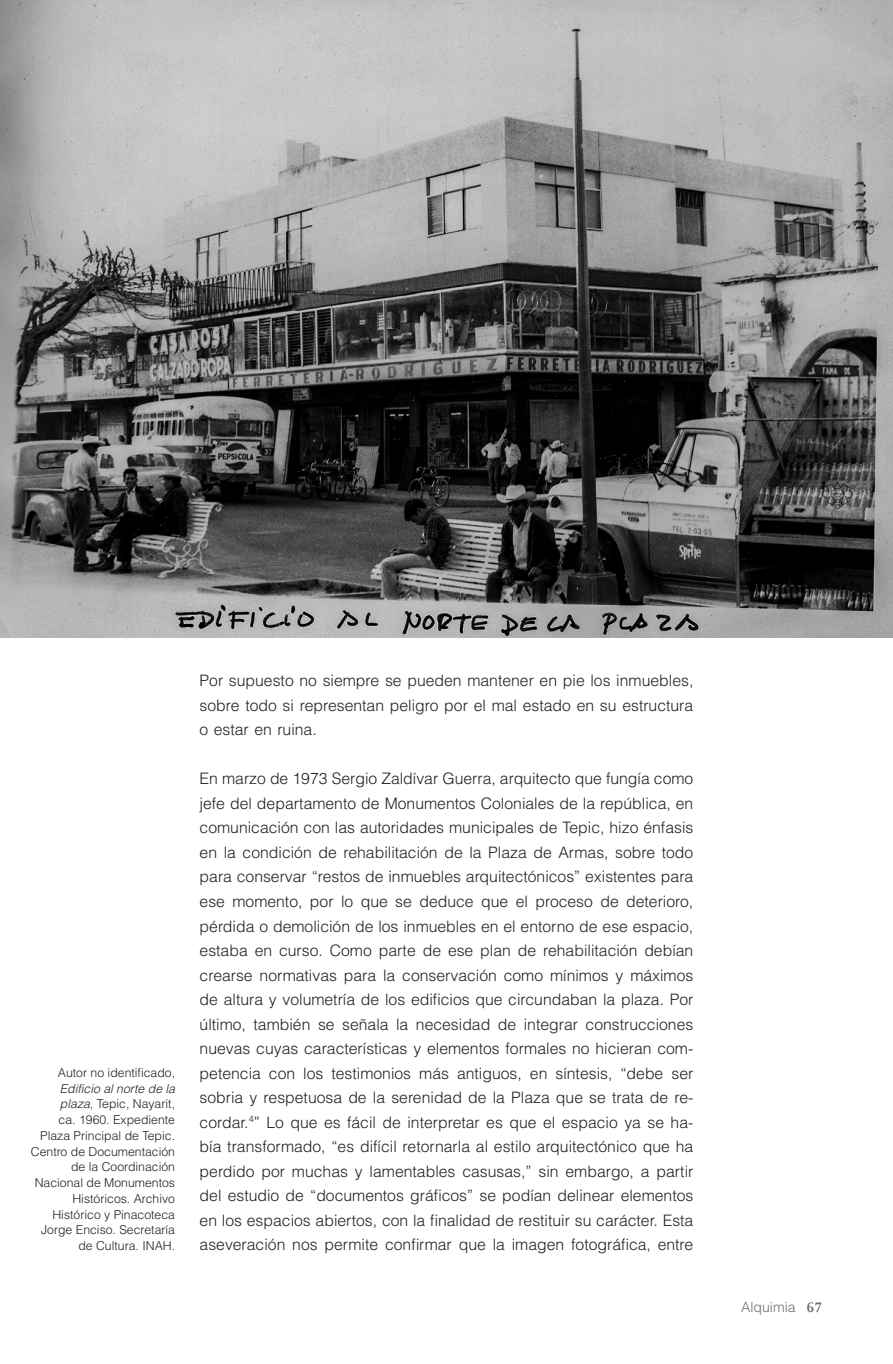
<style>
.page{position:relative;width:893px;height:1364px;background:#fff}
.page>*{position:absolute;margin:0;border:0;box-sizing:border-box;transform-origin:0 0}
.A6_Texto_párrafo_nor{font:300 15.75px/24.5px "Helvetica LT Std";color:#231f20;text-align:justify}
.t1{font:300 14px "Helvetica LT Std";color:#6c6d70}
._00_Pie_de_foto{font:300 12.25px/15.8px "Helvetica LT Std";color:#231f20;text-align:right}
.s1{font-style:italic}
.s2{font-family:"Mrs Eaves OT";font-weight:700;font-size:15.75px}
</style>
<div class="page">
<img style="left:0;top:0;width:892px;height:637px">
<p class="_00_Pie_de_foto" style="left:31px;top:1064px;width:146px">Autor no identificado,<br><span class="s1">Edificio al norte de la plaza</span>, Tepic, Nayarit,<br>ca. 1960. Expediente<br>Plaza Principal de Tepic.<br>Centro de Documentación de la Coordinación<br>Nacional de Monumentos<br>Históricos. Archivo<br>Histórico y Pinacoteca<br>Jorge Enciso. Secretaría de Cultura. INAH.</p>
<p class="A6_Texto_párrafo_nor" style="left:200px;top:668px;width:495px">Por supuesto no siempre se pueden mantener en pie los inmuebles, sobre todo si representan peligro por el mal estado en su estructura o estar en ruina.</p>
<p class="A6_Texto_párrafo_nor" style="left:200px;top:766px;width:495px">En marzo de 1973 Sergio Zaldívar Guerra, arquitecto que fungía como jefe del departamento de Monumentos Coloniales de la república, en comunicación con las autoridades municipales de Tepic, hizo énfasis en la condición de rehabilitación de la Plaza de Armas, sobre todo para conservar “restos de inmuebles arquitectónicos” existentes para ese momento, por lo que se deduce que el proceso de deterioro, pérdida o demolición de los inmuebles en el entorno de ese espacio, estaba en curso. Como parte de ese plan de rehabilitación debían crearse normativas para la conservación como mínimos y máximos de altura y volumetría de los edificios que circundaban la plaza. Por último, también se señala la necesidad de integrar construcciones nuevas cuyas características y elementos formales no hicieran com&shy;petencia con los testimonios más antiguos, en síntesis, “debe ser sobria y respetuosa de la serenidad de la Plaza que se trata de re&shy;cordar.<sup>4</sup>” Lo que es fácil de interpretar es que el espacio ya se ha&shy;bía transformado, “es difícil retornarla al estilo arquitectónico que ha perdido por muchas y lamentables casusas,” sin embargo, a partir del estudio de “documentos gráficos” se podían delinear elementos en los espacios abiertos, con la finalidad de restituir su carácter. Esta aseveración nos permite confirmar que la imagen fotográfica, entre</p>
<p class="t1" style="left:741px;top:1298px;width:83px">Alquimia <span class="s2">67</span></p>
</div>
